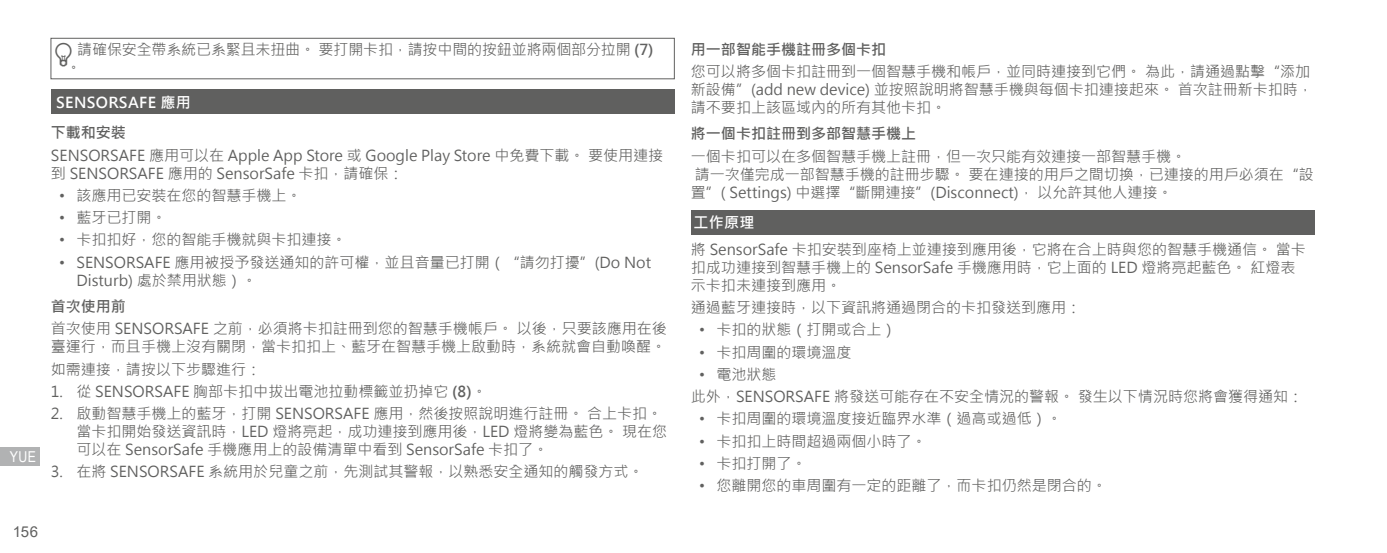
<style>
.page{position:relative;width:1387px;height:553px;background:#fff}
.page>*{position:absolute;margin:0;border:0;box-sizing:border-box;transform-origin:0 0}
.t1{font:15px/18px "Microsoft Jheng Hei";color:#60605f}
.t2{font:700 15px "Microsoft Jheng Hei";color:#60605f}
.t3{font:700 15px "Microsoft Jheng Hei";letter-spacing:.025em;color:#fff}
.t4{font:15px "Arial Narrow";color:#fff}
.t5{font:15px "Arial";color:#60605f}
.s1{font-weight:700}
.s2{font-family:"Arial"}
</style>
<div class="page">
<div style="left:0;top:447px;width:40px;height:18px;background:#b1b2b3"></div>
<div style="left:51px;top:38px;width:623px;height:41px;border:1px solid #60605f"></div>
<div style="left:51px;top:90px;width:623px;height:24px;background:#60605f"></div>
<div style="left:691px;top:210px;width:623px;height:25px;background:#60605f"></div>
<p class="t4" style="left:10px;top:445px;width:28px">YUE</p>
<p class="t1" style="left:66px;top:40px;width:588px;text-indent:11px">請確保安全帶系統已系緊且未扭曲。 要打開卡扣，請按中間的按鈕並將兩個部分拉開 <span class="s1">(7)</span>。</p>
<p class="t3" style="left:56px;top:93px;width:136px">SENSORSAFE 應用</p>
<p class="t2" style="left:51px;top:123px;width:76px">下載和安裝</p>
<p class="t1" style="left:51px;top:146px;width:613px">SENSORSAFE 應用可以在 Apple App Store 或 Google Play Store 中免費下載。 要使用連接到 SENSORSAFE 應用的 SensorSafe 卡扣，請確保：</p>
<p class="t1" style="left:59px;top:186px;width:244px"><span class="s2">•</span> 該應用已安裝在您的智慧手機上。</p>
<p class="t1" style="left:59px;top:209px;width:109px"><span class="s2">•</span> 藍牙已打開。</p>
<p class="t1" style="left:59px;top:231px;width:289px"><span class="s2">•</span> 卡扣扣好，您的智能手機就與卡扣連接。</p>
<p class="t1" style="left:76px;top:253px;width:576px;text-indent:-17px"><span class="s2">•</span> SENSORSAFE 應用被授予發送通知的許可權，並且音量已打開（“請勿打擾”(Do Not<br>Disturb) 處於禁用狀態）。</p>
<p class="t2" style="left:51px;top:297px;width:76px">首次使用前</p>
<p class="t1" style="left:51px;top:320px;width:617px">首次使用 SENSORSAFE 之前，必須將卡扣註冊到您的智慧手機帳戶。 以後，只要該應用在後臺運行，而且手機上沒有關閉，當卡扣扣上、藍牙在智慧手機上啟動時，系統就會自動喚醒。</p>
<p class="t1" style="left:51px;top:360px;width:211px">如需連接，請按以下步驟進行：</p>
<p class="t1" style="left:51px;top:382px;width:437px">1. 從 SENSORSAFE 胸部卡扣中拔出電池拉動標籤並扔掉它 <span class="s1">(8)</span>。</p>
<p class="t1" style="left:76px;top:404px;width:592px;text-indent:-26px">2. 啟動智慧手機上的藍牙，打開 SENSORSAFE 應用，然後按照說明進行註冊。 合上卡扣。當卡扣開始發送資訊時，LED 燈將亮起，成功連接到應用後，LED 燈將變為藍色。 現在您可以在 SensorSafe 手機應用上的設備清單中看到 SensorSafe 卡扣了。</p>
<p class="t1" style="left:51px;top:463px;width:594px">3. 在將 SENSORSAFE 系統用於兒童之前，先測試其警報，以熟悉安全通知的觸發方式。</p>
<p class="t5" style="left:13px;top:521px;width:27px">156</p>
<p class="t2" style="left:691px;top:40px;width:196px">用一部智能手機註冊多個卡扣</p>
<p class="t1" style="left:691px;top:62px;width:623px">您可以將多個卡扣註冊到一個智慧手機和帳戶，並同時連接到它們。 為此，請通過點擊“添加新設備”(add new device) 並按照說明將智慧手機與每個卡扣連接起來。 首次註冊新卡扣時，請不要扣上該區域內的所有其他卡扣。</p>
<p class="t2" style="left:691px;top:124px;width:226px">將一個卡扣註冊到多部智慧手機上</p>
<p class="t1" style="left:691px;top:147px;width:624px">一個卡扣可以在多個智慧手機上註冊，但一次只能有效連接一部智慧手機。<br>請一次僅完成一部智慧手機的註冊步驟。 要在連接的用戶之間切換，已連接的用戶必須在“設置”( Settings) 中選擇“斷開連接”(Disconnect)， 以允許其他人連接。</p>
<p class="t3" style="left:693px;top:213px;width:63px">工作原理</p>
<p class="t1" style="left:691px;top:240px;width:616px">將 SensorSafe 卡扣安裝到座椅上並連接到應用後，它將在合上時與您的智慧手機通信。 當卡扣成功連接到智慧手機上的 SensorSafe 手機應用時，它上面的 LED 燈將亮起藍色。 紅燈表示卡扣未連接到應用。</p>
<p class="t1" style="left:691px;top:299px;width:391px">通過藍牙連接時，以下資訊將通過閉合的卡扣發送到應用：</p>
<p class="t1" style="left:699px;top:321px;width:199px"><span class="s2">•</span> 卡扣的狀態（打開或合上）</p>
<p class="t1" style="left:699px;top:343px;width:154px"><span class="s2">•</span> 卡扣周圍的環境溫度</p>
<p class="t1" style="left:691px;top:363px;width:613px;line-height:22.2px;text-indent:9px"><span class="s2">•</span> 電池狀態<br>此外，SENSORSAFE 將發送可能存在不安全情況的警報。 發生以下情況時您將會獲得通知：</p>
<p class="t1" style="left:699px;top:410px;width:364px"><span class="s2">•</span> 卡扣周圍的環境溫度接近臨界水準（過高或過低）。</p>
<p class="t1" style="left:699px;top:432px;width:229px"><span class="s2">•</span> 卡扣扣上時間超過兩個小時了。</p>
<p class="t1" style="left:699px;top:454px;width:109px"><span class="s2">•</span> 卡扣打開了。</p>
<p class="t1" style="left:699px;top:476px;width:409px"><span class="s2">•</span> 您離開您的車周圍有一定的距離了，而卡扣仍然是閉合的。</p>
</div>
